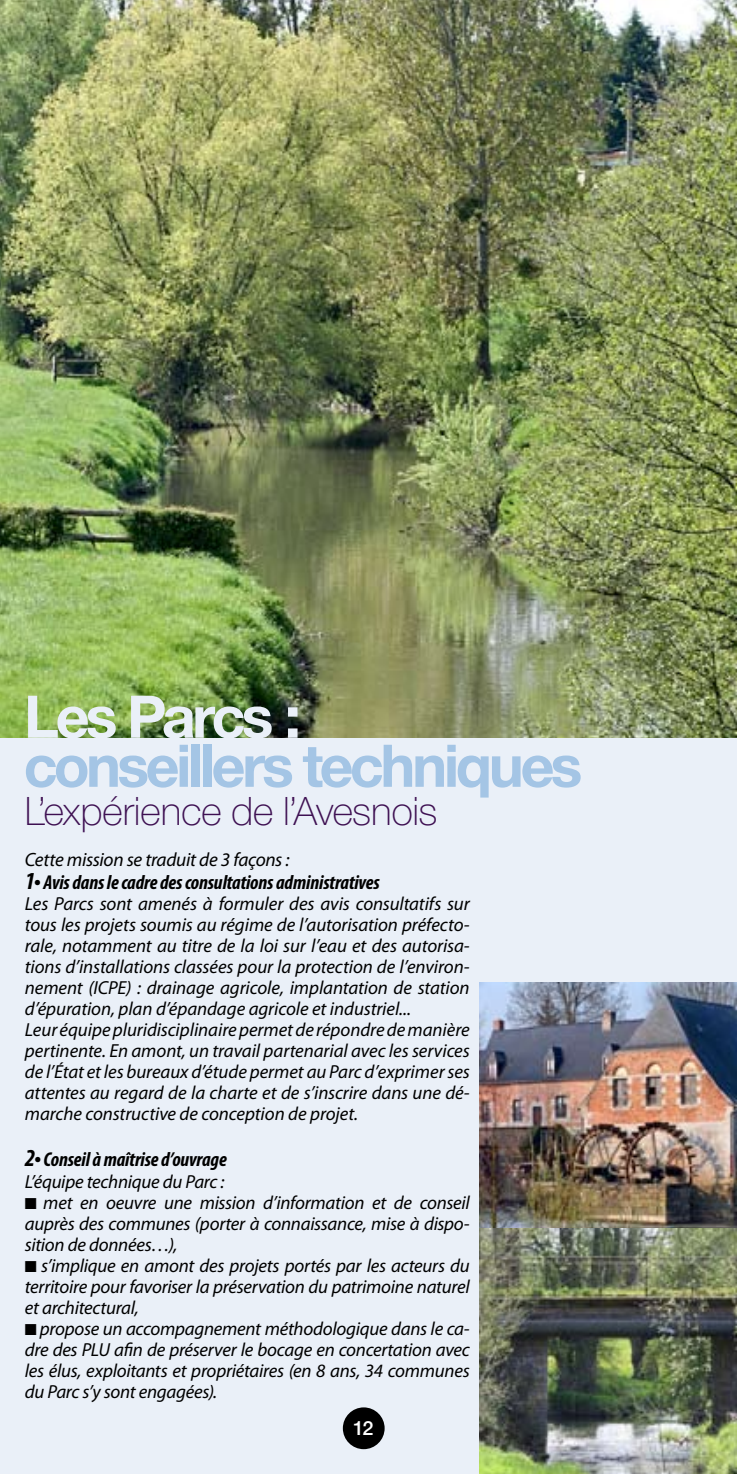
<style>
.page{position:relative;width:737px;height:1474px;background:#fff}
.page>*{position:absolute;margin:0;border:0;box-sizing:border-box;transform-origin:0 0}
.t1{font:700 63px "Nimbus Sans Novus T";letter-spacing:-.06em;color:#a4c5e5}
.t2{font:700 63px "Nimbus Sans Novus T";letter-spacing:-.05em;color:#eaf0f8}
.t3{font:300 42px "Nimbus Sans Novus T";letter-spacing:-.035em;color:#3e1052}
.t4{font:600 21px "Nimbus Sans Novus T";color:#fff}
.t5{font:italic 700 condensed 20.12px "Myriad Pro";letter-spacing:-.01em;color:#000}
.t6{font:italic 19.25px "Myriad Pro";letter-spacing:-.02em;color:#000}
.t7{font:italic 18.9px/21px "Myriad Pro";letter-spacing:-.005em;color:#000;text-align:justify}
.s1{font-size:24.5px}
</style>
<div class="page">
<div style="left:0;top:0;width:737px;height:1473px;background:#eaf0f8"></div>
<img style="left:0;top:0;width:737px;height:737px">
<div style="left:343px;top:1407px;width:41px;height:42px;background:#000;border-radius:50%"></div>
<img style="left:479px;top:982px;width:258px;height:491px">
<h1 class="t2" style="left:24px;top:679px;width:279px">Les Parcs :</h1>
<h1 class="t1" style="left:24px;top:728px;width:560px">conseillers techniques</h1>
<h2 class="t3" style="left:24px;top:786px;width:415px">L’expérience de l’Avesnois</h2>
<p class="t6" style="left:25px;top:847px;width:266px">Cette mission se traduit de 3 façons :</p>
<p class="t5" style="left:25px;top:869px;width:356px"><span class="s1">1•</span> Avis dans le cadre des consultations administratives</p>
<p class="t7" style="left:25px;top:892px;width:446px;text-align:left">Les Parcs sont amenés à formuler des avis consultatifs sur tous les projets soumis au régime de l’autorisation préfecto&shy;rale, notamment au titre de la loi sur l’eau et des autorisa&shy;tions d’installations classées pour la protection de l’environ&shy;nement (ICPE) : drainage agricole, implantation de station d’épuration, plan d’épandage agricole et industriel...<br>Leur équipe pluridisciplinaire permet de répondre de manière pertinente. En amont, un travail partenarial avec les services de l’État et les bureaux d’étude permet au Parc d’exprimer ses attentes au regard de la charte et de s’inscrire dans une dé&shy;marche constructive de conception de projet.</p>
<p class="t5" style="left:25px;top:1146px;width:203px"><span class="s1">2•</span> Conseil à maîtrise d’ouvrage</p>
<p class="t7" style="left:25px;top:1171px;width:201px">L’équipe technique du Parc :</p>
<p class="t7" style="left:25px;top:1192px;width:446px">■ met en oeuvre une mission d’information et de conseil auprès des communes (porter à connaissance, mise à dispo&shy;sition de données…),</p>
<p class="t7" style="left:25px;top:1255px;width:446px">■ s’implique en amont des projets portés par les acteurs du territoire pour favoriser la préservation du patrimoine naturel et architectural,</p>
<p class="t7" style="left:25px;top:1318px;width:446px">■ propose un accompagnement méthodologique dans le ca&shy;dre des PLU afin de préserver le bocage en concertation avec les élus, exploitants et propriétaires (en 8 ans, 34 communes du Parc s’y sont engagées).</p>
<p class="t4" style="left:352px;top:1415px;width:23px">12</p>
</div>
